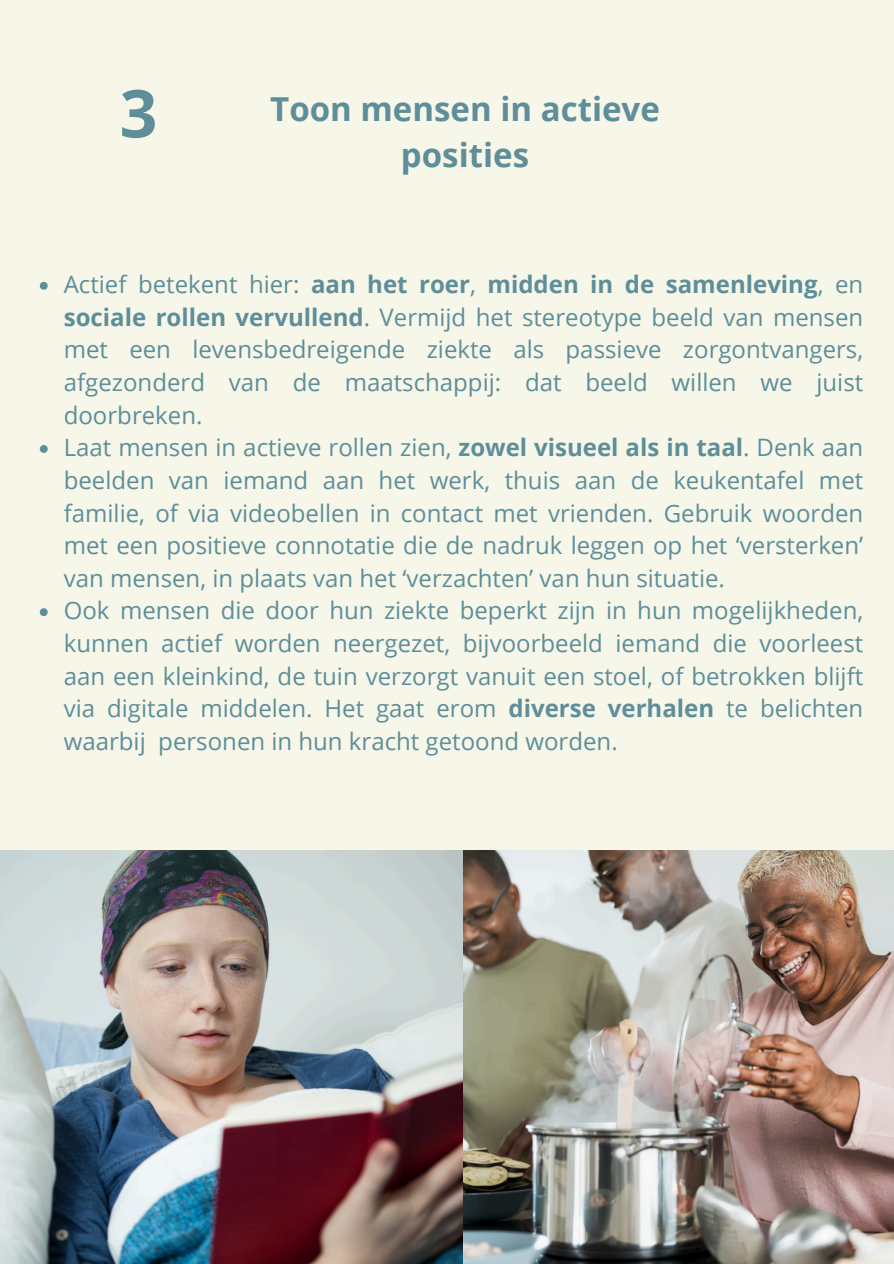
<style>
.page{position:relative;width:894px;height:1264px;background:#fff}
.page>*{position:absolute;margin:0;border:0;box-sizing:border-box;transform-origin:0 0}
.t1{font:700 66px "Open Sans";color:#5e8e99}
.t2{font:700 33px/46.2px "Open Sans";color:#5e8e99;text-align:center}
.t3{font:24px/32.7px "Open Sans";color:#5e8e99;text-align:justify}
.s1{font-weight:700}
</style>
<div class="page">
<div style="left:0;top:0;width:893px;height:1263px;background:#f6f6e9"></div>
<img style="left:0;top:850px;width:463px;height:413px">
<img style="left:463px;top:850px;width:430px;height:413px">
<svg style="left:40px;top:282px;width:8px;height:8px"></svg>
<svg style="left:40px;top:445px;width:8px;height:8px"></svg>
<svg style="left:40px;top:608px;width:8px;height:8px"></svg>
<p class="t1" style="left:120px;top:67px;width:39px">3</p>
<p class="t2" style="left:270px;top:85px;width:391px">Toon mensen in actieve posities</p>
<p class="t3" style="left:64px;top:267px;width:800px">Actief betekent hier: <span class="s1">aan het roer</span>, <span class="s1">midden in de samenleving</span>, en <span class="s1">sociale rollen vervullend</span>. Vermijd het stereotype beeld van mensen met een levensbedreigende ziekte als passieve zorgontvangers, afgezonderd van de maatschappij: dat beeld willen we juist doorbreken.</p>
<h1 class="t3" style="left:64px;top:430px;width:800px">Laat mensen in actieve rollen zien, <span class="s1">zowel visueel als in taal</span>. Denk aan beelden van iemand aan het werk, thuis aan de keukentafel met familie, of via videobellen in contact met vrienden. Gebruik woorden met een positieve connotatie die de nadruk leggen op het ‘versterken’ van mensen, in plaats van het ‘verzachten’ van hun situatie.</h1>
<p class="t3" style="left:64px;top:594px;width:800px">Ook mensen die door hun ziekte beperkt zijn in hun mogelijkheden, kunnen actief worden neergezet, bijvoorbeeld iemand die voorleest aan een kleinkind, de tuin verzorgt vanuit een stoel, of betrokken blijft via digitale middelen. Het gaat erom <span class="s1">diverse verhalen</span> te belichten waarbij personen in hun kracht getoond worden.</p>
</div>
